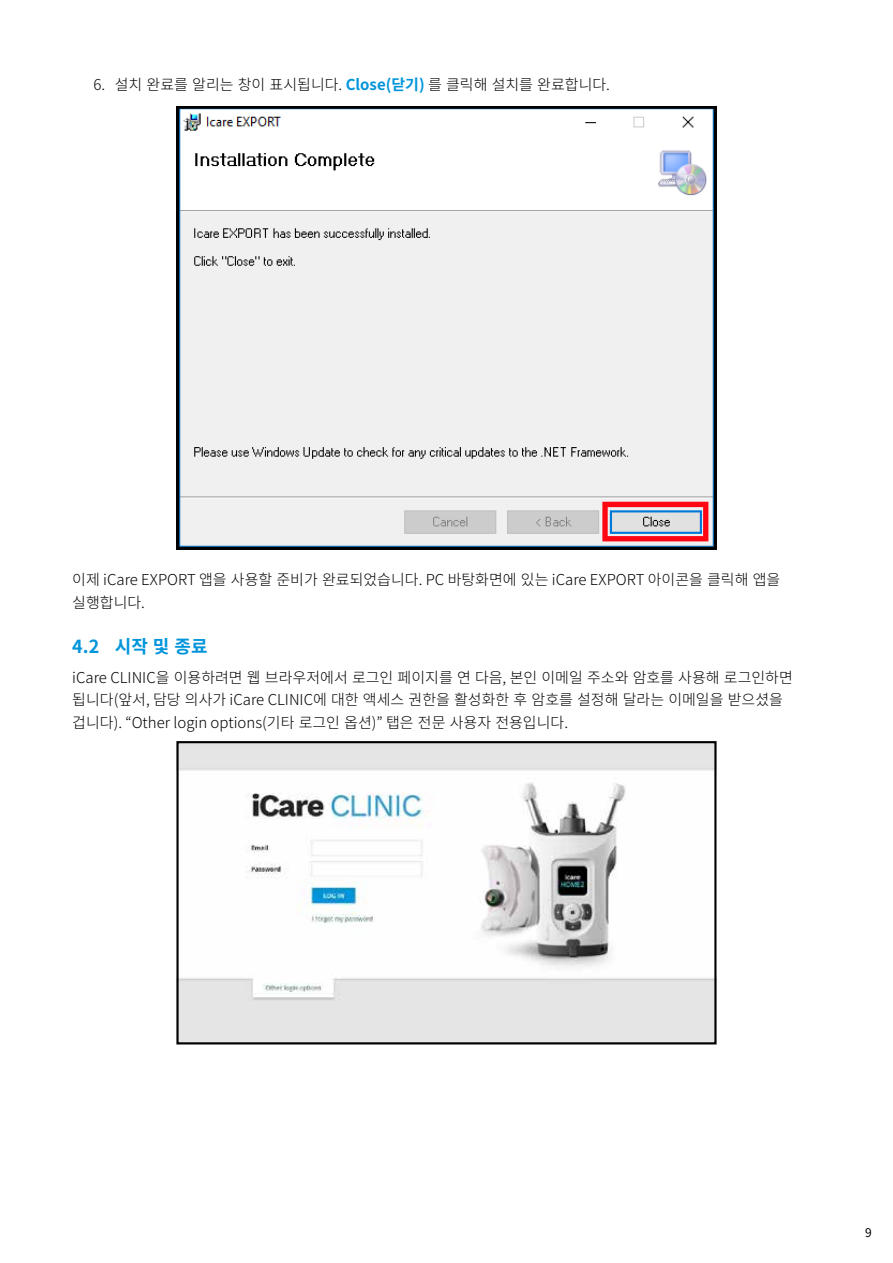
<style>
.page{position:relative;width:893px;height:1263px;background:#fff}
.page>*{position:absolute;margin:0;border:0;box-sizing:border-box;transform-origin:0 0}
.t1{font:700 18px "Noto Sans CJ Kkr";color:#0095db}
.t2{font:300 15px/22.5px "Noto Sans CJ Kkr";color:#000}
.t3{font:12px "Noto Sans CJ Kkr";color:#000}
.s1{font-weight:700;color:#0095db}
</style>
<div class="page">
<img style="left:179px;top:110px;width:534px;height:436px">
<div style="left:176px;top:107px;width:540px;height:442px;border:2px solid #000"></div>
<img style="left:179px;top:744px;width:534px;height:297px">
<div style="left:176px;top:741px;width:540px;height:303px;border:2px solid #000"></div>
<p class="t2" style="left:94px;top:74px;width:518px">6. 설치 완료를 알리는 창이 표시됩니다. <span class="s1">Close(닫기)</span> 를 클릭해 설치를 완료합니다.</p>
<p class="t2" style="left:72px;top:569px;width:710px">이제 iCare EXPORT 앱을 사용할 준비가 완료되었습니다. PC 바탕화면에 있는 iCare EXPORT 아이콘을 클릭해 앱을 실행합니다.</p>
<p class="t1" style="left:72px;top:636px;width:137px">4.2 시작 및 종료</p>
<p class="t2" style="left:72px;top:666px;width:722px">iCare CLINIC을 이용하려면 웹 브라우저에서 로그인 페이지를 연 다음, 본인 이메일 주소와 암호를 사용해 로그인하면 됩니다(앞서, 담당 의사가 iCare CLINIC에 대한 액세스 권한을 활성화한 후 암호를 설정해 달라는 이메일을 받으셨을 겁니다). “Other login options(기타 로그인 옵션)” 탭은 전문 사용자 전용입니다.</p>
<p class="t3" style="left:865px;top:1226px;width:8px">9</p>
</div>
